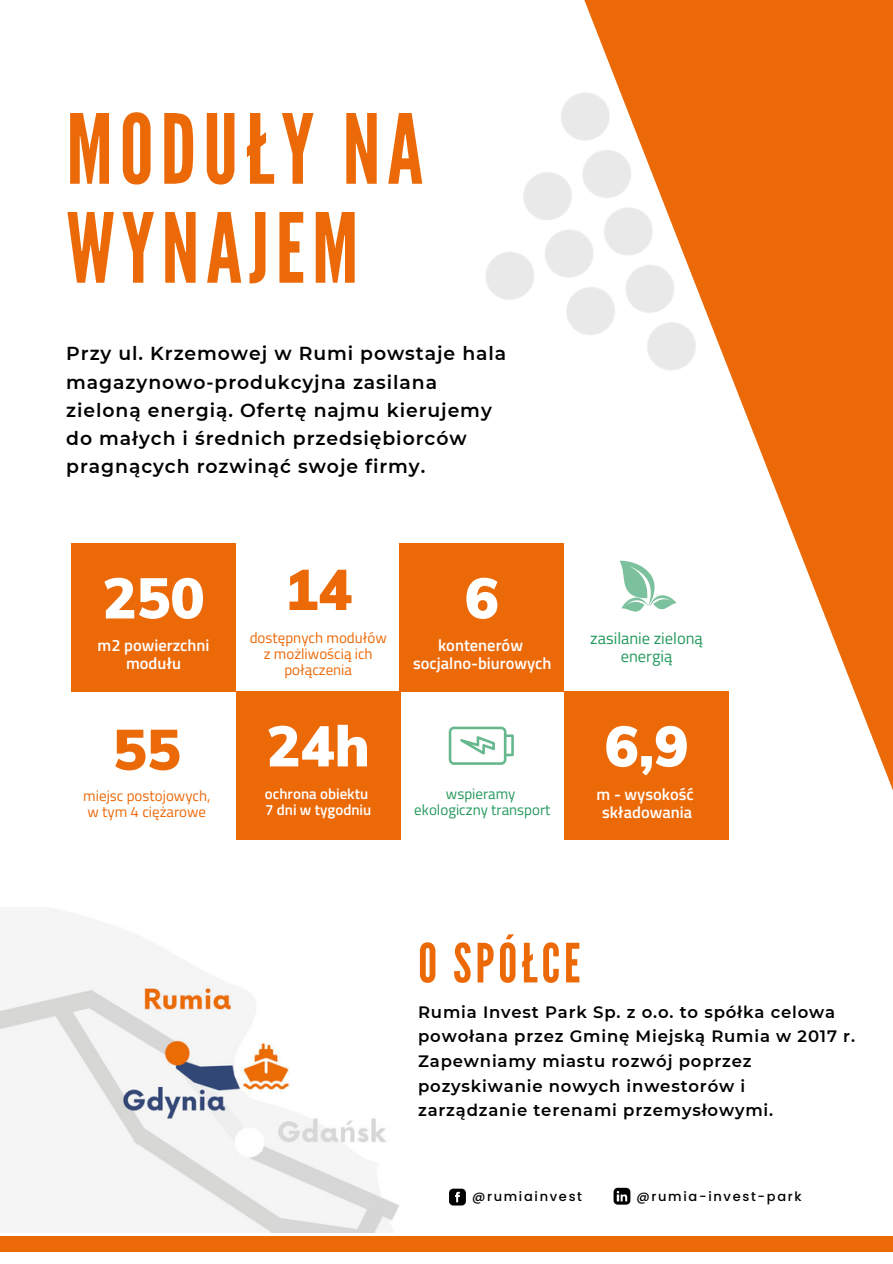
<style>
.page{position:relative;width:893px;height:1264px;background:#fff}
.page>*{position:absolute;margin:0;border:0;box-sizing:border-box;transform-origin:0 0}
.t1{font:96.15px/98.9px "League Gothic";letter-spacing:.07em;color:#ec6908}
.t2{font:900 56.55px "Muli";color:#fff}
.t3{font:900 56.55px "Muli";color:#ec6908}
.t4{font:54px "League Gothic";letter-spacing:.07em;color:#ec6908}
.t5{font:600 18.75px/28px "Montserrat";letter-spacing:.05em;color:#000}
.t6{font:600 16.5px/24.8px "Montserrat";letter-spacing:.05em;color:#000}
.t7{font:600 16.5px/18px "Titillium Web";color:#fff;text-align:center}
.t8{font:16.5px/18px "Titillium Web";color:#25995c;text-align:center}
.t9{font:15px/15.8px "Titillium Web";color:#ec6908;text-align:center}
.t10{font:15px "Titillium Web";color:#25995c}
.t11{font:600 15px "Titillium Web";color:#fff}
.t12{font:500 13.05px "Poppins";letter-spacing:.13em;color:#000}
</style>
<div class="page">
<svg style="left:400px;top:0;width:492px;height:840px"></svg>
<div style="left:0;top:1235px;width:892px;height:16px;background:#ec6908"></div>
<img style="left:406px;top:44px;width:306px;height:392px">
<svg style="left:613px;top:1187px;width:17px;height:17px"></svg>
<svg style="left:449px;top:1188px;width:17px;height:17px"></svg>
<img style="left:0;top:907px;width:400px;height:325px">
<div style="left:71px;top:543px;width:164px;height:148px;background:#ec6908"></div>
<div style="left:236px;top:691px;width:164px;height:149px;background:#ec6908"></div>
<div style="left:399px;top:543px;width:164px;height:148px;background:#ec6908"></div>
<div style="left:564px;top:536px;width:164px;height:147px;background:#fff"></div>
<svg style="left:620px;top:560px;width:56px;height:52px"></svg>
<svg style="left:448px;top:726px;width:66px;height:38px"></svg>
<div style="left:564px;top:691px;width:164px;height:149px;background:#ec6908"></div>
<p class="t1" style="left:66px;top:102px;width:358px">MODUŁY NA<br>WYNAJEM</p>
<p class="t5" style="left:66px;top:339px;width:441px">Przy ul. Krzemowej w Rumi powstaje hala magazynowo-produkcyjna zasilana zieloną energią. Ofertę najmu kierujemy do małych i średnich przedsiębiorców pragnących rozwinąć swoje firmy.</p>
<p class="t2" style="left:103px;top:561px;width:103px">250</p>
<p class="t7" style="left:98px;top:636px;width:113px">m2 powierzchni modułu</p>
<p class="t3" style="left:113px;top:713px;width:69px">55</p>
<p class="t9" style="left:83px;top:788px;width:129px;text-align:left">miejsc postojowych, w tym 4 ciężarowe</p>
<p class="t3" style="left:284px;top:553px;width:69px">14</p>
<p class="t9" style="left:250px;top:629px;width:138px">dostępnych modułów z możliwością ich połączenia</p>
<p class="t2" style="left:266px;top:709px;width:105px">24h</p>
<p class="t11" style="left:265px;top:782px;width:105px">ochrona obiektu</p>
<p class="t11" style="left:265px;top:798px;width:108px">7 dni w tygodniu</p>
<p class="t2" style="left:465px;top:561px;width:35px">6</p>
<p class="t7" style="left:438px;top:636px;width:86px">kontenerów</p>
<p class="t7" style="left:413px;top:654px;width:140px">socjalno-biurowych</p>
<p class="t10" style="left:446px;top:782px;width:71px">wspieramy</p>
<p class="t10" style="left:414px;top:798px;width:138px">ekologiczny transport</p>
<p class="t8" style="left:590px;top:628px;width:114px">zasilanie zieloną energią</p>
<p class="t2" style="left:604px;top:709px;width:85px">6,9</p>
<p class="t7" style="left:596px;top:784px;width:99px">m - wysokość</p>
<p class="t7" style="left:602px;top:802px;width:92px">składowania</p>
<p class="t4" style="left:418px;top:931px;width:164px">O SPÓŁCE</p>
<p class="t6" style="left:418px;top:999px;width:438px">Rumia Invest Park Sp. z o.o. to spółka celowa powołana przez Gminę Miejską Rumia w 2017 r.<br>Zapewniamy miastu rozwój poprzez pozyskiwanie nowych inwestorów i zarządzanie terenami przemysłowymi.</p>
<p class="t12" style="left:472px;top:1187px;width:112px">@rumiainvest</p>
<p class="t12" style="left:636px;top:1186px;width:167px">@rumia-invest-park</p>
</div>
